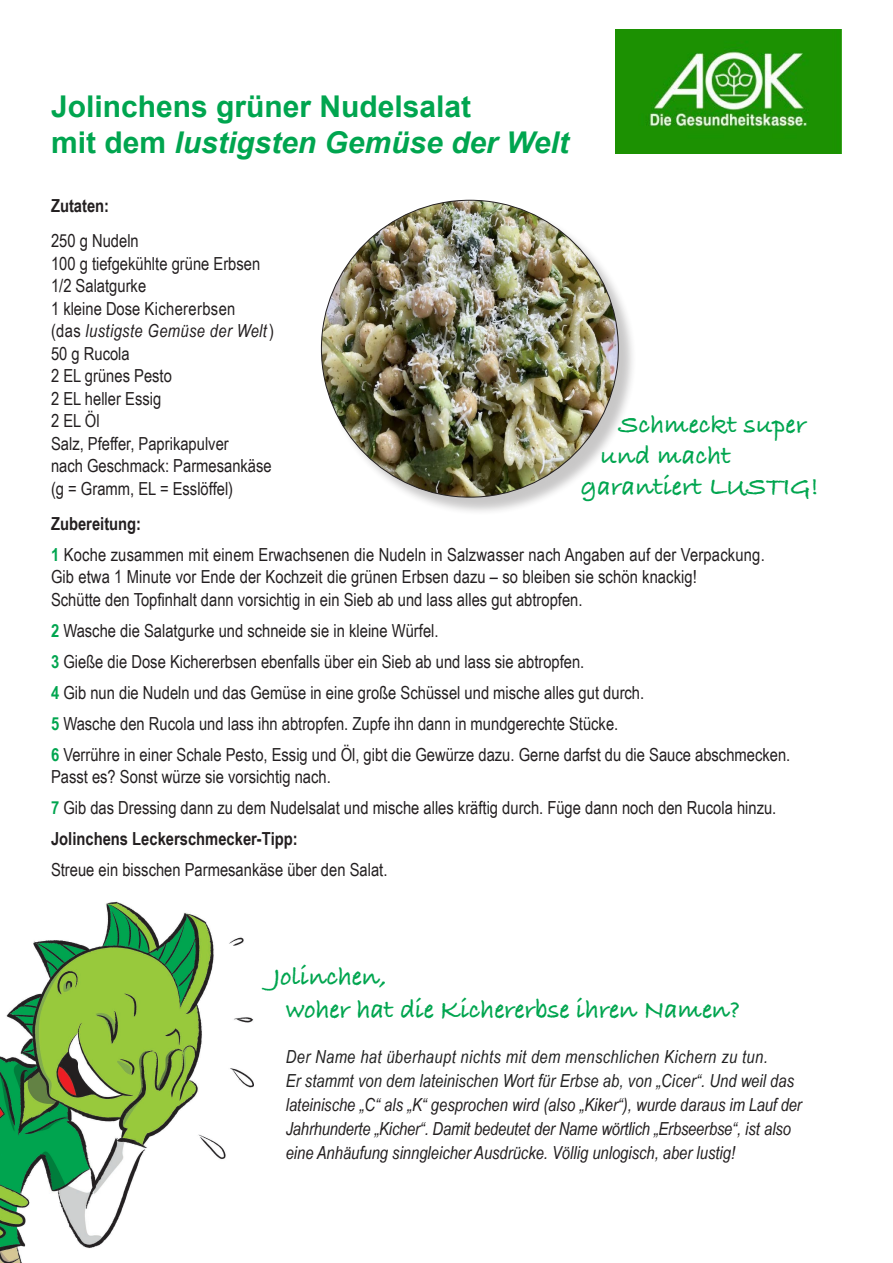
<style>
.page{position:relative;width:893px;height:1263px;background:#fff}
.page>*{position:absolute;margin:0;border:0;box-sizing:border-box;transform-origin:0 0}
.t1{font:italic 700 30px "Arial";color:#00a54f}
.t2{font:700 30px "Arial";color:#00a54f}
.t3{font:700 27px "Bradley Hand ITCTT";letter-spacing:-.01em;color:#00a54f}
.t4{font:18px/22.5px "Arial Narrow";color:#231f20}
.t5{font:italic 18px/24px "Arial Narrow";color:#231f20}
.t6{font:italic 18px "Arial Narrow";letter-spacing:.015em;color:#222}
.t7{font:700 18px "Arial Narrow";color:#231f20}
.t8{font:italic 18px "Arial Narrow";letter-spacing:.02em;color:#231f20}
.t9{font:18px "Arial Narrow";letter-spacing:.02em;color:#231f20}
.s1{font-style:normal}
.s2{font-weight:700;color:#00a54f}
.s3{color:#231f20}
</style>
<div class="page">
<div style="left:323px;top:202px;width:314px;height:314px;background:#231f20;opacity:.25"></div>
<img style="left:321px;top:200px;width:297px;height:297px;border-radius:148px">
<img style="left:0;top:901px;width:253px;height:362px">
<div style="left:411px;top:1161px;width:78px;height:76px;border:2px solid #fff;border-radius:50%"></div>
<svg style="left:0;top:912px;width:26px;height:76px"></svg>
<div style="left:22px;top:858px;width:77px;height:74px;background:#fff;border-radius:50%"></div>
<div style="left:21px;top:857px;width:78px;height:76px;border:2px solid #fff;border-radius:50%"></div>
<img style="left:616px;top:30px;width:226px;height:123px">
<p class="t2" style="left:51px;top:87px;width:422px">Jolinchens grüner Nudelsalat</p>
<p class="t1" style="left:51px;top:123px;width:519px"><span class="s1">mit dem</span> lustigsten Gemüse der Welt</p>
<p class="t7" style="left:51px;top:192px;width:60px">Zutaten:</p>
<p class="t4" style="left:51px;top:229px;width:89px">250 g Nudeln</p>
<p class="t4" style="left:51px;top:251px;width:211px">100 g tiefgekühlte grüne Erbsen</p>
<p class="t4" style="left:51px;top:274px;width:97px">1/2 Salatgurke</p>
<p class="t9" style="left:51px;top:295px;width:186px">1 kleine Dose Kichererbsen</p>
<p class="t8" style="left:51px;top:318px;width:224px"><span class="s1">(das</span> lustigste Gemüse der Welt<span class="s1">)</span></p>
<p class="t4" style="left:51px;top:341px;width:80px">50 g Rucola</p>
<p class="t4" style="left:51px;top:364px;width:122px">2 EL grünes Pesto</p>
<p class="t4" style="left:51px;top:386px;width:112px">2 EL heller Essig</p>
<p class="t4" style="left:51px;top:409px;width:50px">2 EL Öl</p>
<p class="t4" style="left:51px;top:431px;width:179px">Salz, Pfeffer, Paprikapulver</p>
<p class="t4" style="left:51px;top:454px;width:222px">nach Geschmack: Parmesankäse</p>
<p class="t4" style="left:51px;top:476px;width:184px">(g = Gramm, EL = Esslöffel)</p>
<p class="t7" style="left:51px;top:510px;width:92px">Zubereitung:</p>
<p class="t4" style="left:51px;top:543px;width:715px"><span class="s2">1</span> Koche zusammen mit einem Erwachsenen die Nudeln in Salzwasser nach Angaben auf der Verpackung.<br>Gib etwa 1 Minute vor Ende der Kochzeit die grünen Erbsen dazu – so bleiben sie schön knackig!<br>Schütte den Topfinhalt dann vorsichtig in ein Sieb ab und lass alles gut abtropfen.</p>
<p class="t4" style="left:51px;top:619px;width:389px"><span class="s2">2</span> Wasche die Salatgurke und schneide sie in kleine Würfel.</p>
<p class="t4" style="left:51px;top:650px;width:535px"><span class="s2">3</span> Gieße die Dose Kichererbsen ebenfalls über ein Sieb ab und lass sie abtropfen.</p>
<p class="t4" style="left:51px;top:681px;width:595px"><span class="s2">4</span> Gib nun die Nudeln und das Gemüse in eine große Schüssel und mische alles gut durch.</p>
<p class="t4" style="left:51px;top:712px;width:569px"><span class="s2">5</span> Wasche den Rucola und lass ihn abtropfen. Zupfe ihn dann in mundgerechte Stücke.</p>
<p class="t4" style="left:51px;top:743px;width:741px"><span class="s2">6</span> Verrühre in einer Schale Pesto, Essig und Öl, gibt die Gewürze dazu. Gerne darfst du die Sauce abschmecken.<br>Passt es? Sonst würze sie vorsichtig nach.</p>
<p class="t4" style="left:51px;top:796px;width:727px"><span class="s2">7</span> Gib das Dressing dann zu dem Nudelsalat und mische alles kräftig durch. Füge dann noch den Rucola hinzu.</p>
<p class="t7" style="left:51px;top:825px;width:248px">Jolinchens Leckerschmecker-Tipp:</p>
<p class="t4" style="left:51px;top:858px;width:338px">Streue ein bisschen Parmesankäse über den Salat.</p>
<p class="t3" style="left:618px;top:404px;width:189px">Schmeckt super</p>
<p class="t3" style="left:600px;top:435px;width:132px">und macht</p>
<p class="t3" style="left:581px;top:466px;width:240px">garantiert LUSTIG!</p>
<p class="t3" style="left:273px;top:956px;width:115px">Jolinchen,</p>
<p class="t3" style="left:286px;top:989px;width:456px">woher hat die Kichererbse ihren Namen?</p>
<p class="t6" style="left:286px;top:1044px;width:484px">Der Name hat überhaupt nichts mit dem menschlichen Kichern zu tun.</p>
<p class="t6" style="left:286px;top:1068px;width:510px">Er stammt von dem lateinischen Wort für Erbse ab, von „Cicer“. Und weil <span class="s3">das</span></p>
<p class="t5" style="left:286px;top:1092px;width:517px">lateinische „C“ als „K“ gesprochen wird (also „Kiker“), wurde daraus im Lauf der<br>Jahrhunderte „Kicher“. Damit bedeutet der Name wörtlich „Erbseerbse“, ist also</p>
<p class="t5" style="left:286px;top:1140px;width:451px">eine Anhäufung sinngleicher Ausdrücke. Völlig unlogisch, aber lustig!</p>
</div>
